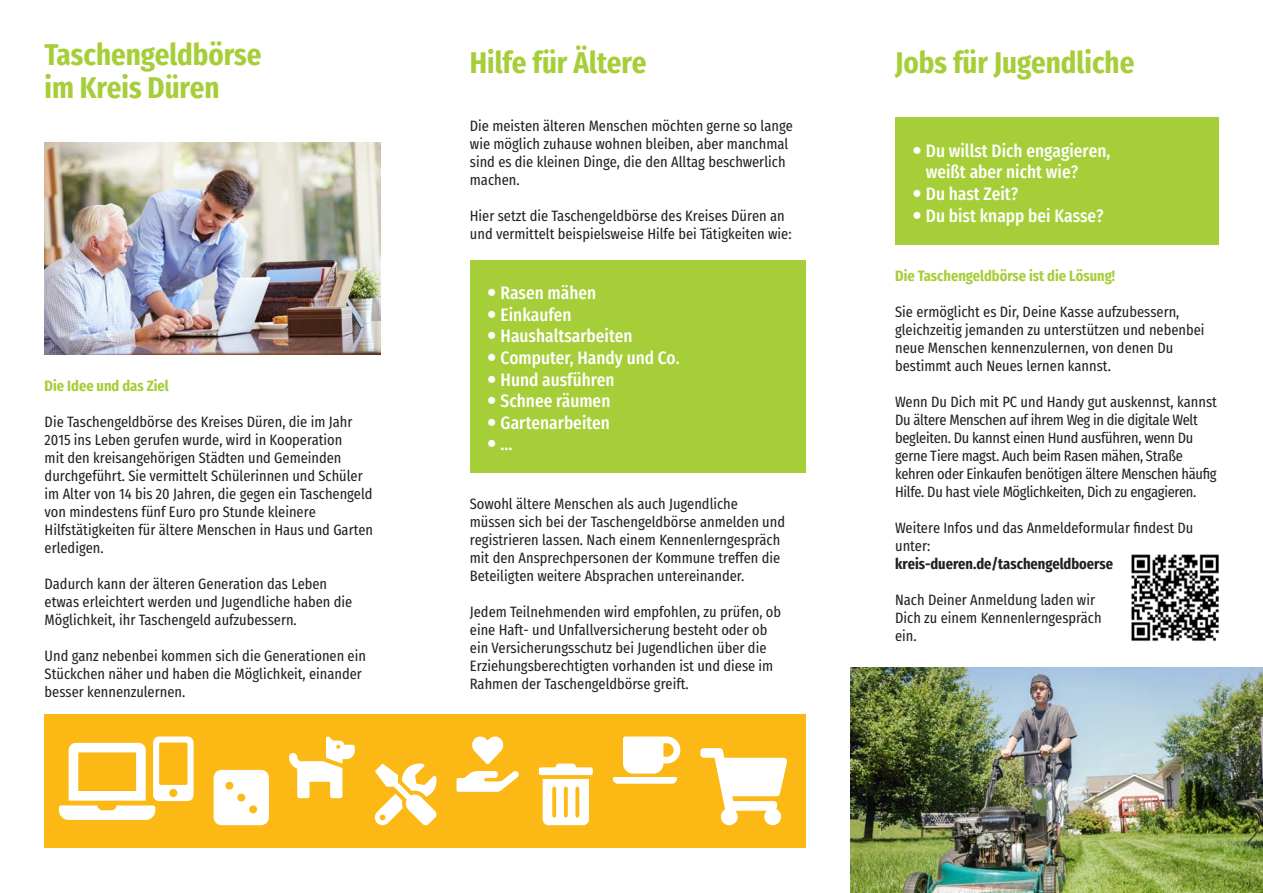
<style>
.page{position:relative;width:1263px;height:893px;background:#fff}
.page>*{position:absolute;margin:0;border:0;box-sizing:border-box;transform-origin:0 0}
.t1{font:700 30px "Fira Sans Condensed";color:#a6ce39}
.t2{font:500 18px/21.6px "Fira Sans Condensed";color:#fff}
.t3{font:15px/18px "Fira Sans Condensed";color:#231f20}
.t4{font:15px/18px "Fira Sans Condensed";letter-spacing:-.02em;color:#231f20}
.t5{font:700 15px "Fira Sans Condensed";color:#a6ce39}
.t6{font:700 15px "Fira Sans Condensed";color:#231f20}
</style>
<div class="page">
<div style="left:45px;top:714px;width:761px;height:134px;background:#fcb814"></div>
<svg style="left:289px;top:736px;width:66px;height:62px"></svg>
<svg style="left:214px;top:770px;width:55px;height:55px;background:#fefaef"></svg>
<svg style="left:472px;top:736px;width:32px;height:28px"></svg>
<svg style="left:457px;top:771px;width:62px;height:21px"></svg>
<svg style="left:59px;top:736px;width:135px;height:84px"></svg>
<svg style="left:539px;top:763px;width:54px;height:62px"></svg>
<svg style="left:612px;top:736px;width:68px;height:48px"></svg>
<svg style="left:700px;top:748px;width:87px;height:77px"></svg>
<div style="left:470px;top:260px;width:336px;height:213px;background:#a6ce39"></div>
<div style="left:895px;top:117px;width:323px;height:127px;background:#a6ce39"></div>
<img style="left:45px;top:142px;width:336px;height:213px">
<svg style="left:374px;top:763px;width:63px;height:63px"></svg>
<img style="left:1131px;top:554px;width:88px;height:87px">
<img style="left:850px;top:668px;width:413px;height:225px">
<p class="t1" style="left:45px;top:27px;width:218px">Taschengeldbörse</p>
<p class="t1" style="left:470px;top:35px;width:178px">Hilfe für Ältere</p>
<p class="t1" style="left:895px;top:35px;width:241px">Jobs für Jugendliche</p>
<p class="t1" style="left:45px;top:60px;width:177px">im Kreis Düren</p>
<p class="t5" style="left:45px;top:372px;width:126px">Die Idee und das Ziel</p>
<p class="t3" style="left:45px;top:412px;width:330px">Die Taschengeldbörse des Kreises Düren, die im Jahr 2015 ins Leben gerufen wurde, wird in Kooperation<br>mit den kreisangehörigen Städten und Gemeinden durchgeführt. Sie vermittelt Schülerinnen und Schüler im Alter von 14 bis 20 Jahren, die gegen ein Taschengeld von mindestens fünf Euro pro Stunde kleinere Hilfstätigkeiten für ältere Menschen in Haus und Garten erledigen.</p>
<p class="t3" style="left:45px;top:574px;width:309px">Dadurch kann der älteren Generation das Leben etwas erleichtert werden und Jugendliche haben die<br>Möglichkeit, ihr Taschengeld aufzubessern.</p>
<p class="t3" style="left:45px;top:646px;width:323px">Und ganz nebenbei kommen sich die Generationen ein<br>Stückchen näher und haben die Möglichkeit, einander besser kennenzulernen.</p>
<p class="t3" style="left:470px;top:115px;width:324px">Die meisten älteren Menschen möchten gerne so lange wie möglich zuhause wohnen bleiben, aber manchmal sind es die kleinen Dinge, die den Alltag beschwerlich machen.</p>
<p class="t3" style="left:470px;top:205px;width:323px">Hier setzt die Taschengeldbörse des Kreises Düren an und vermittelt beispielsweise Hilfe bei Tätigkeiten wie:</p>
<p class="t2" style="left:501px;top:280px;width:97px">Rasen mähen</p>
<p class="t2" style="left:501px;top:302px;width:72px">Einkaufen</p>
<p class="t2" style="left:501px;top:323px;width:133px">Haushaltsarbeiten</p>
<p class="t2" style="left:501px;top:345px;width:181px">Computer, Handy und Co.</p>
<p class="t2" style="left:501px;top:366px;width:116px">Hund ausführen</p>
<p class="t2" style="left:501px;top:388px;width:111px">Schnee räumen</p>
<p class="t2" style="left:501px;top:410px;width:111px">Gartenarbeiten</p>
<p class="t2" style="left:501px;top:431px;width:14px">…</p>
<p class="t3" style="left:470px;top:493px;width:317px">Sowohl ältere Menschen als auch Jugendliche müssen sich bei der Taschengeldbörse anmelden und registrieren lassen. Nach einem Kennenlerngespräch mit den Ansprechpersonen der Kommune treffen die Beteiligten weitere Absprachen untereinander.</p>
<p class="t3" style="left:470px;top:601px;width:313px">Jedem Teilnehmenden wird empfohlen, zu prüfen, ob eine Haft- und Unfallversicherung besteht oder ob ein Versicherungsschutz bei Jugendlichen über die Erziehungsberechtigten vorhanden ist und diese im Rahmen der Taschengeldbörse greift.</p>
<p class="t2" style="left:926px;top:138px;width:186px">Du willst Dich engagieren, weißt aber nicht wie?</p>
<p class="t2" style="left:926px;top:181px;width:94px">Du hast Zeit?</p>
<p class="t2" style="left:926px;top:203px;width:179px">Du bist knapp bei Kasse?</p>
<p class="t5" style="left:895px;top:262px;width:222px">Die Taschengeldbörse ist die Lösung!</p>
<p class="t3" style="left:895px;top:301px;width:311px">Sie ermöglicht es Dir, Deine Kasse aufzubessern, gleichzeitig jemanden zu unterstützen und nebenbei neue Menschen kennenzulernen, von denen Du bestimmt auch Neues lernen kannst.</p>
<p class="t4" style="left:895px;top:391px;width:323px">Wenn Du Dich mit PC und Handy gut auskennst, kannst Du ältere Menschen auf ihrem Weg in die digitale Welt begleiten. Du kannst einen Hund ausführen, wenn Du gerne Tiere magst. Auch beim Rasen mähen, Straße kehren oder Einkaufen benötigen ältere Menschen häufig Hilfe. Du hast viele Möglichkeiten, Dich zu engagieren.</p>
<p class="t3" style="left:895px;top:517px;width:300px">Weitere Infos und das Anmeldeformular findest Du unter:</p>
<p class="t6" style="left:895px;top:550px;width:219px">kreis-dueren.de/taschengeldboerse</p>
<p class="t3" style="left:895px;top:589px;width:208px">Nach Deiner Anmeldung laden wir<br>Dich zu einem Kennenlerngespräch ein.</p>
</div>
